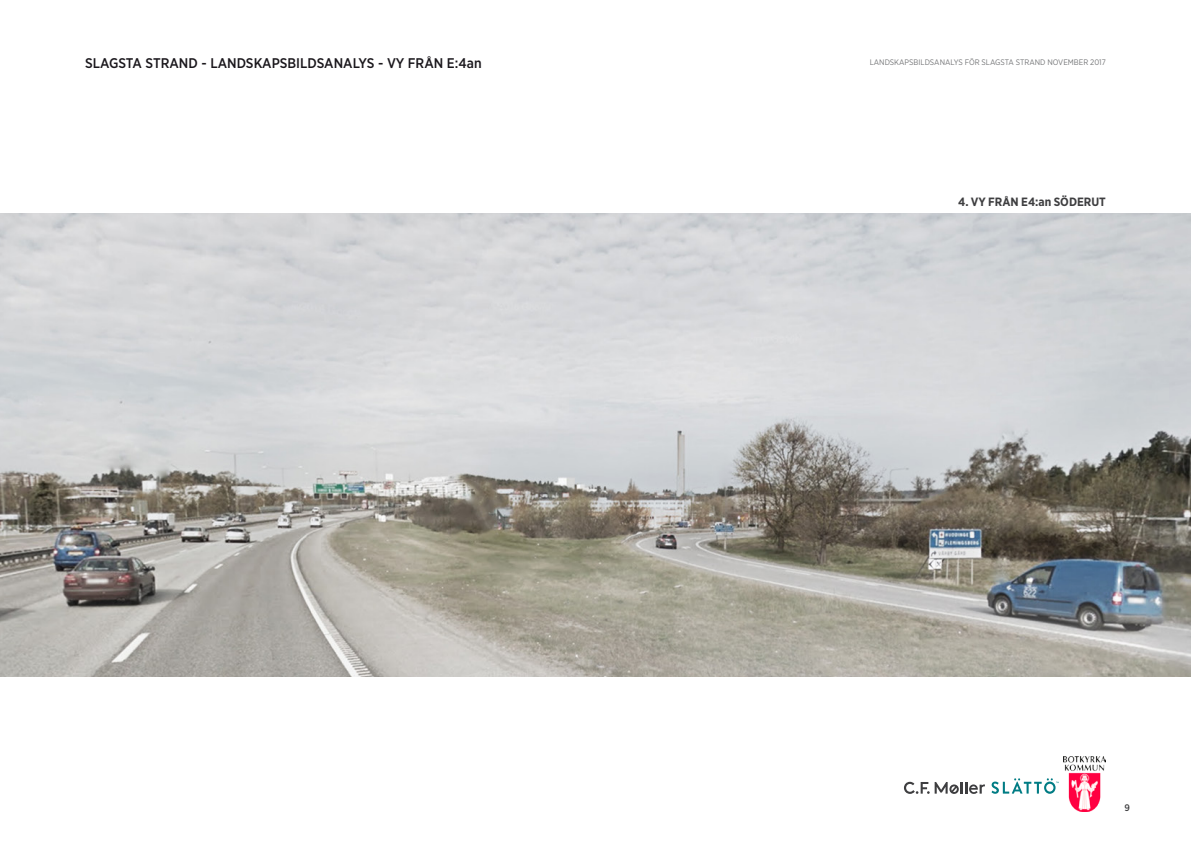
<style>
.page{position:relative;width:1191px;height:842px;background:#fff}
.page>*{position:absolute;margin:0;border:0;box-sizing:border-box;transform-origin:0 0}
.t1{font:500 14px "Gotham Narrow";color:#1a171c}
.t2{font:700 12px "Gotham Narrow";color:#3e3e40}
.t3{font:500 9.5px "Gotham Narrow";color:#3e3e40}
.t4{font:8px "Gotham Narrow";color:#767779}
</style>
<div class="page">
<svg style="left:904px;top:782px;width:81px;height:12px"></svg>
<svg style="left:991px;top:778px;width:67px;height:16px"></svg>
<img style="left:1064px;top:756px;width:42px;height:55px">
<img style="left:0;top:213px;width:1191px;height:463px">
<h1 class="t1" style="left:85px;top:54px;width:398px">SLAGSTA STRAND - LANDSKAPSBILDSANALYS - VY FRÅN E:4AN</h1>
<p class="t4" style="left:869px;top:57px;width:161px">LANDSKAPSBILDSANALYS FÖR SLAGSTA STRAND</p>
<p class="t4" style="left:1047px;top:57px;width:60px">NOVEMBER 2017</p>
<h2 class="t2" style="left:958px;top:194px;width:149px">4. VY FRÅN E4:AN SÖDERUT</h2>
<p class="t3" style="left:1124px;top:801px;width:7px">9</p>
</div>
